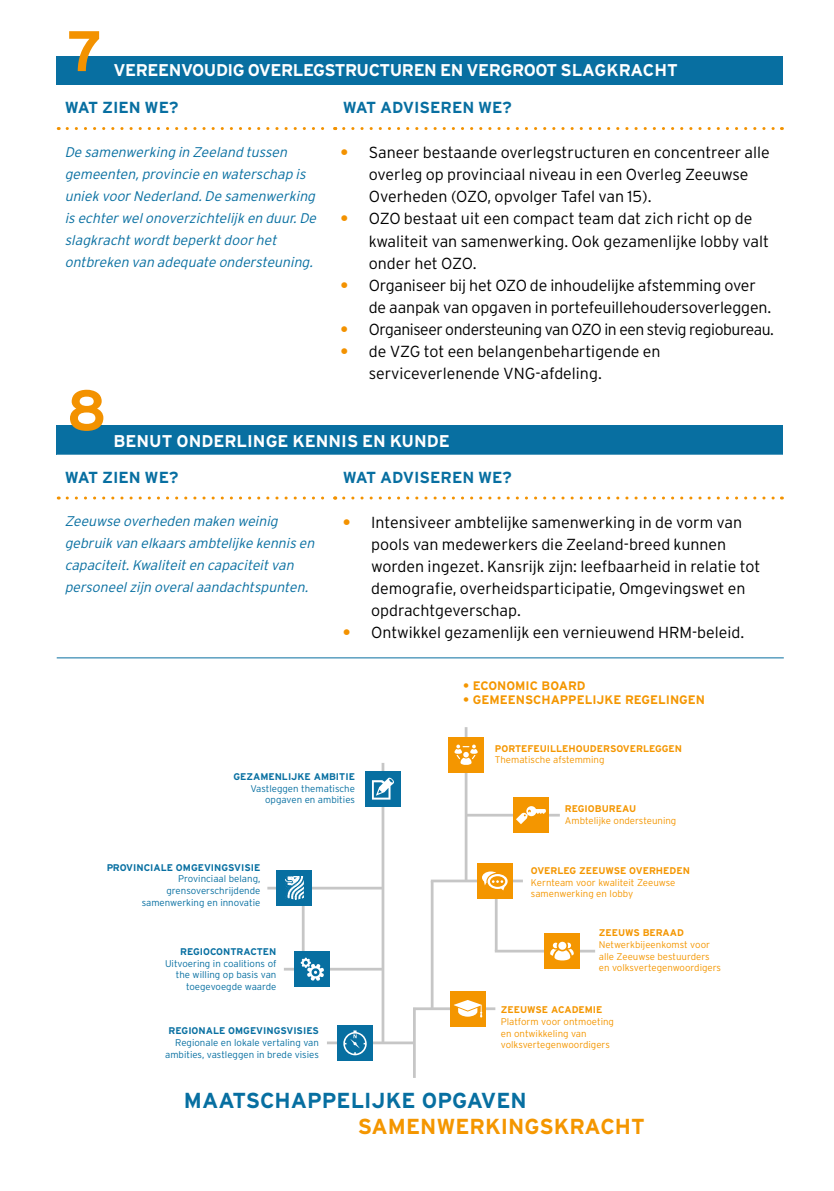
<style>
.page{position:relative;width:834px;height:1191px;background:#fff}
.page>*{position:absolute;margin:0;border:0;box-sizing:border-box;transform-origin:0 0}
.t1{font:700 57px "Interstate";color:#f39200}
.t2{font:700 21.6px "Interstate";color:#076fa1}
.t3{font:700 21.6px "Interstate";color:#f49600}
.t4{font:700 17px "Interstate";letter-spacing:-.025em;color:#fff}
.t5{font:700 17px "Interstate";color:#fff}
.t6{font:300 16px/22px "Interstate";color:#000}
.t7{font:300 16px "Interstate";letter-spacing:-.025em;color:#000}
.t8{font:700 16px "Interstate";color:#086fa1}
.t9{font:italic 300 14px/22px "Interstate";color:#086fa1}
.t10{font:700 12.4px "Interstate";color:#f49600}
.t11{font:300 9.6px/11.6px "Interstate";color:#f49600}
.t12{font:300 9.6px/11.6px "Interstate";color:#076fa1;text-align:right}
.t13{font:700 9.6px "Interstate";color:#f49600}
.t14{font:700 9.6px "Interstate";color:#076fa1}
.s1{font-weight:700;color:#f39200}
</style>
<div class="page">
<hr style="left:413px;top:1007px;width:2px;height:71px;background:#c6c6c6">
<hr style="left:413px;top:1007px;width:82px;height:3px;background:#c6c6c6">
<hr style="left:430px;top:881px;width:3px;height:127px;background:#c6c6c6">
<hr style="left:464px;top:727px;width:3px;height:154px;background:#c6c6c6">
<hr style="left:494px;top:894px;width:3px;height:57px;background:#c6c6c6">
<hr style="left:431px;top:879px;width:92px;height:3px;background:#c6c6c6">
<hr style="left:466px;top:814px;width:93px;height:2px;background:#c6c6c6">
<hr style="left:494px;top:949px;width:101px;height:3px;background:#c6c6c6">
<hr style="left:327px;top:1041px;width:87px;height:3px;background:#c6c6c6">
<hr style="left:381px;top:763px;width:3px;height:280px;background:#c6c6c6">
<hr style="left:284px;top:967px;width:99px;height:3px;background:#c6c6c6">
<hr style="left:302px;top:885px;width:2px;height:89px;background:#c6c6c6">
<hr style="left:267px;top:886px;width:116px;height:3px;background:#c6c6c6">
<div style="left:337px;top:1025px;width:36px;height:35px;background:#076fa1"></div>
<svg style="left:343px;top:1030px;width:24px;height:25px"></svg>
<div style="left:294px;top:951px;width:36px;height:36px;background:#076fa1"></div>
<svg style="left:301px;top:957px;width:23px;height:24px"></svg>
<div style="left:276px;top:870px;width:36px;height:36px;background:#076fa1"></div>
<img style="left:286px;top:877px;width:17px;height:22px">
<div style="left:365px;top:771px;width:36px;height:35px;background:#076fa1"></div>
<svg style="left:372px;top:777px;width:22px;height:22px"></svg>
<div style="left:450px;top:991px;width:35px;height:35px;background:#f49600"></div>
<svg style="left:454px;top:1000px;width:28px;height:17px"></svg>
<div style="left:448px;top:737px;width:36px;height:35px;background:#f49600"></div>
<svg style="left:454px;top:744px;width:23px;height:21px"></svg>
<div style="left:513px;top:797px;width:35px;height:36px;background:#f49600"></div>
<svg style="left:516px;top:806px;width:29px;height:18px"></svg>
<div style="left:477px;top:863px;width:35px;height:35px;background:#f49600"></div>
<svg style="left:482px;top:871px;width:25px;height:19px"></svg>
<div style="left:544px;top:933px;width:35px;height:36px;background:#f49600"></div>
<svg style="left:550px;top:942px;width:23px;height:19px"></svg>
<div style="left:558px;top:941px;width:8px;height:8px;background:#fff;border-radius:50%"></div>
<div style="left:57px;top:57px;width:725px;height:28px;background:#086fa1"></div>
<svg style="left:67px;top:127px;width:268px;height:3px"></svg>
<svg style="left:343px;top:127px;width:439px;height:3px"></svg>
<div style="left:57px;top:425px;width:725px;height:30px;background:#086fa1"></div>
<svg style="left:57px;top:496px;width:725px;height:3px"></svg>
<hr style="left:57px;top:657px;width:726px;height:1px;background:#086fa1">
<h1 class="t1" style="left:67px;top:19px;width:37px">7</h1>
<p class="t4" style="left:113px;top:61px;width:565px">VEREENVOUDIG OVERLEGSTRUCTUREN EN VERGROOT SLAGKRACHT</p>
<p class="t8" style="left:65px;top:99px;width:115px">WAT ZIEN WE?</p>
<p class="t8" style="left:342px;top:99px;width:171px">WAT ADVISEREN WE?</p>
<p class="t9" style="left:65px;top:141px;width:256px">De samenwerking in Zeeland tussen gemeenten,provincie en waterschap is uniek voorNederland.De samenwerking is echterwelonoverzichtelijk en duur.De slagkrachtwordtbeperktdoorhet ontbreken van adequate ondersteuning.</p>
<p class="t6" style="left:369px;top:142px;width:402px;text-indent:-28px"><span class="s1">•</span> Saneer bestaande overlegstructuren en concentreer alle overleg op provinciaal niveau in een Overleg Zeeuwse<br>Overheden (OZO, opvolger Tafel van 15).</p>
<p class="t6" style="left:369px;top:208px;width:401px;text-indent:-28px"><span class="s1">•</span> OZO bestaat uit een compact team dat zich richt op de kwaliteit van samenwerking. Ook gezamenlijke lobby valt onder het OZO.</p>
<p class="t6" style="left:369px;top:274px;width:404px;text-indent:-28px"><span class="s1">•</span> Organiseer bij het OZO de inhoudelijke afstemming over de aanpak van opgaven in portefeuillehoudersoverleggen.</p>
<p class="t7" style="left:340px;top:320px;width:435px"><span class="s1">•</span> Organiseer ondersteuning van OZO in een stevig regiobureau.</p>
<p class="t6" style="left:369px;top:340px;width:293px;text-indent:-28px"><span class="s1">•</span> de VZG tot een belangenbehartigende en serviceverlenende VNG-afdeling.</p>
<h1 class="t1" style="left:67px;top:378px;width:42px">8</h1>
<p class="t5" style="left:113px;top:431px;width:338px">BENUT ONDERLINGE KENNIS EN KUNDE</p>
<p class="t8" style="left:65px;top:468px;width:115px">WAT ZIEN WE?</p>
<p class="t8" style="left:342px;top:468px;width:171px">WAT ADVISEREN WE?</p>
<p class="t9" style="left:65px;top:510px;width:254px">Zeeuwse overheden maken weinig gebruik van elkaars ambtelijke kennis en capaciteit.Kwaliteiten capaciteitvan personeelzijn overalaandachtspunten.</p>
<p class="t6" style="left:371px;top:511px;width:391px;text-indent:-28px"><span class="s1">•</span> Intensiveer ambtelijke samenwerking in de vorm van pools van medewerkers die Zeeland-breed kunnen worden ingezet. Kansrijk zijn: leefbaarheid in relatie tot demografie, overheidsparticipatie, Omgevingswet en opdrachtgeverschap.</p>
<p class="t6" style="left:342px;top:621px;width:403px"><span class="s1">•</span> Ontwikkel gezamenlijk een vernieuwend HRM-beleid.</p>
<p class="t14" style="left:233px;top:771px;width:123px">GEZAMENLIJKE AMBITIE</p>
<p class="t12" style="left:250px;top:782px;width:106px">Vastleggen thematische opgaven en ambities</p>
<p class="t10" style="left:463px;top:678px;width:124px">• ECONOMIC BOARD</p>
<p class="t10" style="left:463px;top:693px;width:243px">• GEMEENSCHAPPELIJKE REGELINGEN</p>
<p class="t13" style="left:494px;top:743px;width:189px">PORTEFEUILLEHOUDERSOVERLEGGEN</p>
<p class="t11" style="left:494px;top:754px;width:111px">Thematische afstemming</p>
<p class="t13" style="left:565px;top:803px;width:73px">REGIOBUREAU</p>
<p class="t11" style="left:565px;top:814px;width:113px">Ambtelijke ondersteuning</p>
<p class="t14" style="left:106px;top:862px;width:156px">PROVINCIALE OMGEVINGSVISIE</p>
<p class="t12" style="left:142px;top:873px;width:120px">Provinciaal belang, grensoverschrijdende samenwerking en innovatie</p>
<p class="t13" style="left:531px;top:865px;width:160px">OVERLEG ZEEUWSE OVERHEDEN</p>
<p class="t11" style="left:531px;top:876px;width:146px">Kernteam voor kwaliteit Zeeuwse samenwerking en lobby</p>
<p class="t13" style="left:598px;top:927px;width:87px">ZEEUWS BERAAD</p>
<p class="t11" style="left:598px;top:938px;width:124px">Netwerkbijeenkomst voor alle Zeeuwse bestuurders en volksvertegenwoordigers</p>
<p class="t14" style="left:180px;top:946px;width:98px">REGIOCONTRACTEN</p>
<p class="t12" style="left:165px;top:957px;width:113px">Uitvoering in coalitions of the willing op basis van toegevoegde waarde</p>
<p class="t14" style="left:169px;top:1025px;width:152px">REGIONALE OMGEVINGSVISIES</p>
<p class="t12" style="left:165px;top:1036px;width:155px">Regionale en lokale vertaling van ambities, vastleggen in brede visies</p>
<h2 class="t2" style="left:184px;top:1088px;width:344px">MAATSCHAPPELIJKE OPGAVEN</h2>
<h2 class="t3" style="left:357px;top:1114px;width:288px">SAMENWERKINGSKRACHT</h2>
<p class="t13" style="left:500px;top:1004px;width:103px">ZEEUWSE ACADEMIE</p>
<p class="t11" style="left:500px;top:1015px;width:115px">Platform voor ontmoeting en ontwikkeling van volksvertegenwoordigers</p>
</div>
